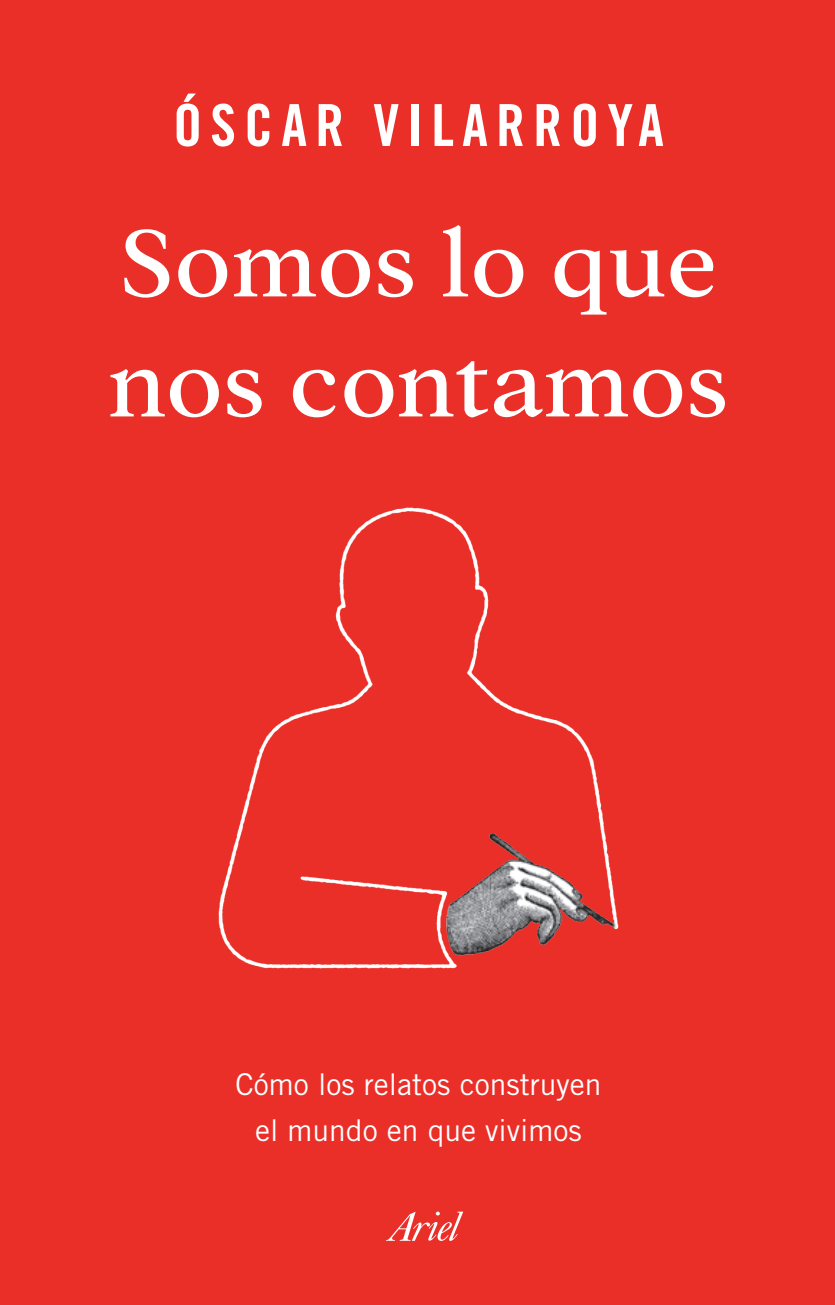
<style>
.page{position:relative;width:835px;height:1305px;background:#ea2f29}
.page>*{position:absolute;margin:0;border:0;box-sizing:border-box;transform-origin:0 0}
.t1{font:104px/120px "Addington CF";letter-spacing:-.005em;color:#fff}
.t2{font:58px "Trade Gothic Bold Cond Twenty";letter-spacing:.14em;color:#fff}
.t3{font:30px/46px "Trade Gothic LT Std";color:#fff;text-align:center}
</style>
<div class="page">
<img style="left:218px;top:507px;width:401px;height:462px">
<svg style="left:386px;top:1211px;width:77px;height:30px"></svg>
<h2 class="t2" style="left:173px;top:90px;width:492px">ÓSCAR VILARROYA</h2>
<h1 class="t1" style="left:108px;top:206px;width:623px">Somos lo que nos contamos</h1>
<p class="t3" style="left:236px;top:1061px;width:367px">Cómo los relatos construyen el mundo en que vivimos</p>
</div>
